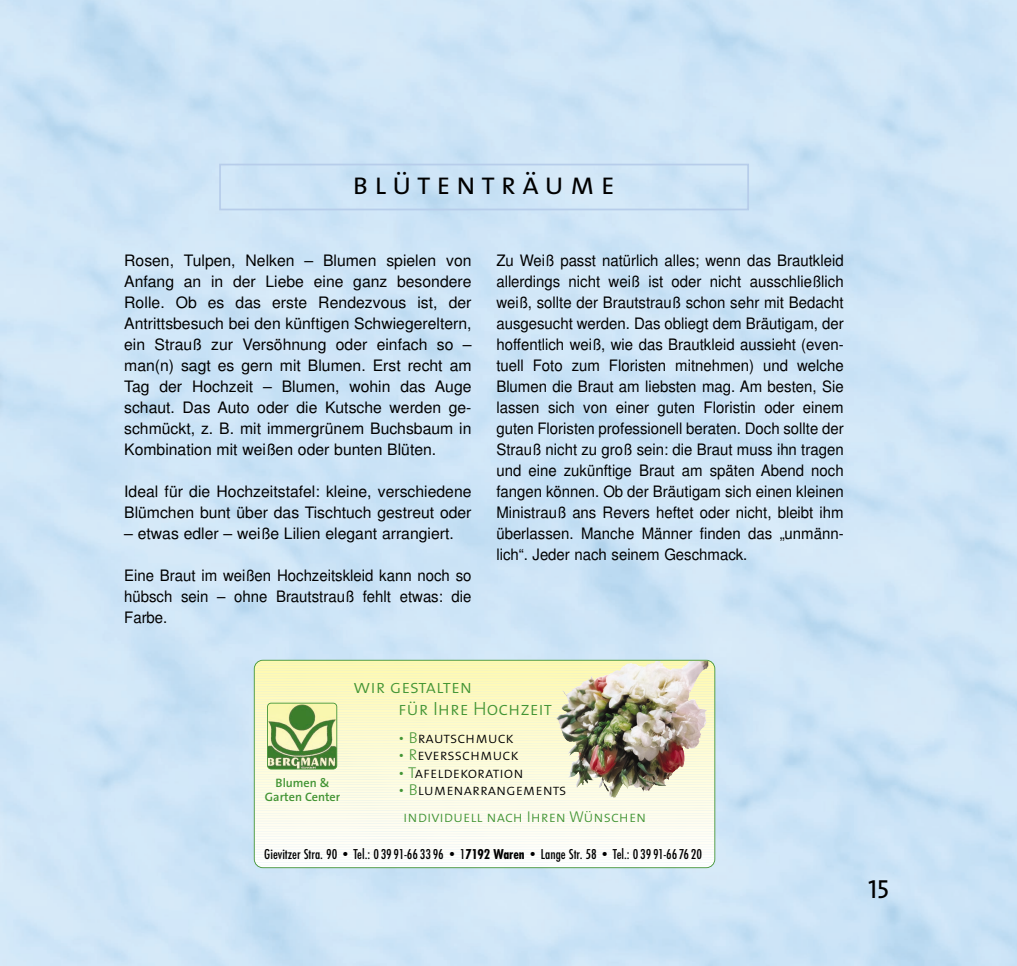
<style>
.page{position:relative;width:1017px;height:966px;background:#fff}
.page>*{position:absolute;margin:0;border:0;box-sizing:border-box;transform-origin:0 0}
.t1{font:31.5px "The Sans Semi Light Caps";letter-spacing:.175em;color:#000}
.t2{font:26.25px "The Sans Caps";color:#000}
.t3{font:19.25px/22.8px "The Sans Light Caps";color:#429434}
.t4{font:15.75px/21px "Sans";color:#000;text-align:justify;scale:.95 1}
.t5{font:15.75px/21px "Sans";color:#000;text-align:justify}
.t6{font:15.75px/26.6px "The Sans Light Caps";color:#429434}
.t7{font:15.75px "The Sans Light Caps";color:#000}
.t8{font:14.88px "Function Cond";color:#000}
.t9{font:600 12.25px/14px "The Sans";color:#429434;text-align:center}
.s1{color:#429434}
.s2{color:#000}
.s3{font-weight:700}
</style>
<div class="page">
<div style="left:219px;top:164px;width:530px;height:46px;border:2px solid #b7cdea"></div>
<hr style="left:254px;top:660px;width:461px;height:3px;background:#fffaae">
<hr style="left:254px;top:663px;width:461px;height:3px;background:#fffab0">
<hr style="left:254px;top:665px;width:461px;height:3px;background:#fffab0">
<hr style="left:254px;top:668px;width:461px;height:3px;background:#fffab2">
<hr style="left:254px;top:671px;width:461px;height:3px;background:#fffab3">
<hr style="left:254px;top:673px;width:461px;height:3px;background:#fffab4">
<hr style="left:254px;top:676px;width:461px;height:3px;background:#fffab5">
<hr style="left:254px;top:678px;width:461px;height:3px;background:#fffab6">
<hr style="left:254px;top:681px;width:461px;height:3px;background:#fffab7">
<hr style="left:254px;top:683px;width:461px;height:2px;background:#fffab8">
<hr style="left:254px;top:685px;width:461px;height:2px;background:#fffab8">
<hr style="left:254px;top:686px;width:461px;height:3px;background:#fffab9">
<hr style="left:254px;top:689px;width:461px;height:3px;background:#fffaba">
<hr style="left:254px;top:691px;width:461px;height:3px;background:#fffabb">
<hr style="left:254px;top:694px;width:461px;height:3px;background:#fffabd">
<hr style="left:254px;top:696px;width:461px;height:2px;background:#fffabd">
<hr style="left:254px;top:698px;width:461px;height:2px;background:#fffabe">
<hr style="left:254px;top:699px;width:461px;height:3px;background:#fffabf">
<hr style="left:254px;top:702px;width:461px;height:3px;background:#fffac0">
<hr style="left:254px;top:704px;width:461px;height:3px;background:#fffac1">
<hr style="left:254px;top:707px;width:461px;height:3px;background:#fffac2">
<hr style="left:254px;top:709px;width:461px;height:3px;background:#fffbc3">
<hr style="left:254px;top:712px;width:461px;height:3px;background:#fffbc4">
<hr style="left:254px;top:715px;width:461px;height:3px;background:#fffbc6">
<hr style="left:254px;top:717px;width:461px;height:3px;background:#fffbc6">
<hr style="left:254px;top:720px;width:461px;height:3px;background:#fffbc8">
<hr style="left:254px;top:722px;width:461px;height:3px;background:#fffbc8">
<hr style="left:254px;top:725px;width:461px;height:3px;background:#fffbca">
<hr style="left:254px;top:728px;width:461px;height:3px;background:#fffbcb">
<hr style="left:254px;top:730px;width:461px;height:3px;background:#fffbcc">
<hr style="left:254px;top:733px;width:461px;height:3px;background:#fffbcd">
<hr style="left:254px;top:735px;width:461px;height:3px;background:#fffbce">
<hr style="left:254px;top:738px;width:461px;height:3px;background:#fffbcf">
<hr style="left:254px;top:740px;width:461px;height:2px;background:#fffbd0">
<hr style="left:254px;top:742px;width:461px;height:2px;background:#fffcd1">
<hr style="left:254px;top:743px;width:461px;height:3px;background:#fffcd1">
<hr style="left:254px;top:746px;width:461px;height:3px;background:#fffcd3">
<hr style="left:254px;top:748px;width:461px;height:3px;background:#fffcd3">
<hr style="left:254px;top:751px;width:461px;height:3px;background:#fffcd5">
<hr style="left:254px;top:753px;width:461px;height:2px;background:#fffcd5">
<hr style="left:254px;top:755px;width:461px;height:2px;background:#fffcd6">
<hr style="left:254px;top:756px;width:461px;height:3px;background:#fffcd7">
<hr style="left:254px;top:759px;width:461px;height:3px;background:#fffcd8">
<hr style="left:254px;top:761px;width:461px;height:3px;background:#fffcd9">
<hr style="left:254px;top:764px;width:461px;height:3px;background:#fffdda">
<hr style="left:254px;top:766px;width:461px;height:3px;background:#fffddb">
<hr style="left:254px;top:769px;width:461px;height:3px;background:#fffddc">
<hr style="left:254px;top:772px;width:461px;height:3px;background:#fffddd">
<hr style="left:254px;top:774px;width:461px;height:3px;background:#fffdde">
<hr style="left:254px;top:777px;width:461px;height:3px;background:#fffddf">
<hr style="left:254px;top:779px;width:461px;height:3px;background:#fffde0">
<hr style="left:254px;top:782px;width:461px;height:3px;background:#fffde1">
<hr style="left:254px;top:784px;width:461px;height:2px;background:#fffde2">
<hr style="left:254px;top:786px;width:461px;height:2px;background:#fffde2">
<hr style="left:254px;top:787px;width:461px;height:3px;background:#fffde3">
<hr style="left:254px;top:790px;width:461px;height:3px;background:#fffde4">
<hr style="left:254px;top:792px;width:461px;height:3px;background:#fffde5">
<hr style="left:254px;top:795px;width:461px;height:3px;background:#fffde6">
<hr style="left:254px;top:797px;width:461px;height:2px;background:#fffde6">
<hr style="left:254px;top:799px;width:461px;height:2px;background:#fffde7">
<hr style="left:254px;top:800px;width:461px;height:3px;background:#fffde8">
<hr style="left:254px;top:803px;width:461px;height:3px;background:#fffde9">
<hr style="left:254px;top:805px;width:461px;height:3px;background:#fffde9">
<hr style="left:254px;top:808px;width:461px;height:3px;background:#fffdea">
<hr style="left:254px;top:810px;width:461px;height:2px;background:#fffdeb">
<hr style="left:254px;top:812px;width:461px;height:2px;background:#fffdec">
<hr style="left:254px;top:813px;width:461px;height:3px;background:#fffdec">
<hr style="left:254px;top:816px;width:461px;height:3px;background:#fffded">
<hr style="left:254px;top:818px;width:461px;height:3px;background:#fffdee">
<hr style="left:254px;top:821px;width:461px;height:3px;background:#fffdef">
<hr style="left:254px;top:823px;width:461px;height:3px;background:#fffdf0">
<hr style="left:254px;top:826px;width:461px;height:3px;background:#fffdf1">
<hr style="left:254px;top:829px;width:461px;height:3px;background:#fffef2">
<hr style="left:254px;top:831px;width:461px;height:3px;background:#fffef3">
<hr style="left:254px;top:834px;width:461px;height:3px;background:#fffef4">
<hr style="left:254px;top:836px;width:461px;height:3px;background:#fffef5">
<hr style="left:254px;top:839px;width:461px;height:3px;background:#fffef6">
<hr style="left:254px;top:841px;width:461px;height:2px;background:#fffef6">
<hr style="left:254px;top:843px;width:461px;height:2px;background:#fffef6">
<hr style="left:254px;top:844px;width:461px;height:3px;background:#fffef7">
<hr style="left:254px;top:847px;width:461px;height:3px;background:#fffef9">
<hr style="left:254px;top:849px;width:461px;height:3px;background:#fffef9">
<hr style="left:254px;top:852px;width:461px;height:3px;background:#fffefa">
<hr style="left:254px;top:854px;width:461px;height:2px;background:#fffffb">
<div style="left:254px;top:660px;width:461px;height:208px;border:2px solid #429434;border-radius:9px"></div>
<img style="left:267px;top:703px;width:70px;height:66px;border-radius:4px">
<div style="left:267px;top:703px;width:70px;height:66px;border:2px solid #429434;border-radius:4px"></div>
<img style="left:664px;top:661px;width:44px;height:37px">
<h1 class="t1" style="left:352px;top:164px;width:264px">blütenträume</h1>
<p class="t5" style="left:124px;top:251px;width:349px">Rosen, Tulpen, Nelken – Blumen spielen von Anfang an in der Liebe eine ganz besondere Rolle. Ob es das erste Rendezvous ist, der Antrittsbesuch bei den künftigen Schwiegereltern, ein Strauß zur Versöhnung oder einfach so – man(n) sagt es gern mit Blumen. Erst recht am Tag der Hochzeit – Blumen, wohin das Auge schaut. Das Auto oder die Kutsche werden ge&shy;schmückt, z. B. mit immergrünem Buchsbaum in Kombination mit weißen oder bunten Blüten.</p>
<p class="t5" style="left:124px;top:482px;width:349px">Ideal für die Hochzeitstafel: kleine, verschiedene<br>Blümchen bunt über das Tischtuch gestreut oder</p>
<p class="t5" style="left:124px;top:524px;width:331px">– etwas edler – weiße Lilien elegant arrangiert.</p>
<p class="t4" style="left:124px;top:566px;width:367px">Eine Braut im weißen Hochzeitskleid kann noch so hübsch sein – ohne Brautstrauß fehlt etwas: die Farbe.</p>
<p class="t4" style="left:496px;top:251px;width:367px">Zu Weiß passt natürlich alles; wenn das Brautkleid allerdings nicht weiß ist oder nicht ausschließlich weiß, sollte der Brautstrauß schon sehr mit Bedacht ausgesucht werden. Das obliegt dem Bräutigam, der hoffentlich weiß, wie das Brautkleid aussieht (even&shy;tuell Foto zum Floristen mitnehmen) und welche Blumen die Braut am liebsten mag. Am besten, Sie lassen sich von einer guten Floristin oder einem guten Floristen professionell beraten. Doch sollte der Strauß nicht zu groß sein: die Braut muss ihn tragen und eine zukünftige Braut am späten Abend noch fangen können. Ob der Bräutigam sich einen kleinen Ministrauß ans Revers heftet oder nicht, bleibt ihm überlassen. Manche Männer finden das „unmänn&shy;lich“. Jeder nach seinem Geschmack.</p>
<p class="t9" style="left:265px;top:777px;width:77px">Blumen &amp;<br>Garten Center</p>
<p class="t3" style="left:398px;top:675px;width:155px;text-indent:-45px">wir gestalten<br>für Ihre Hochzeit</p>
<p class="t7" style="left:398px;top:728px;width:117px"><span class="s1">• B</span>rautschmuck</p>
<p class="t7" style="left:398px;top:746px;width:122px"><span class="s1">• R</span>eversschmuck</p>
<p class="t7" style="left:398px;top:763px;width:127px"><span class="s1">• T</span>afeldekoration</p>
<p class="t6" style="left:403px;top:777px;width:245px;text-indent:-5px">• B<span class="s2">lumenarrangements </span>individuell nach Ihren Wünschen</p>
<p class="t8" style="left:264px;top:848px;width:439px">Gievitzer Stra. 90 • Tel.: 0 39 91-66 33 96 • 1<span class="s3">7192 Waren</span> • Lange Str. 58 • Tel.: 0 39 91-6676 20</p>
<h2 class="t2" style="left:868px;top:873px;width:23px">15</h2>
</div>
